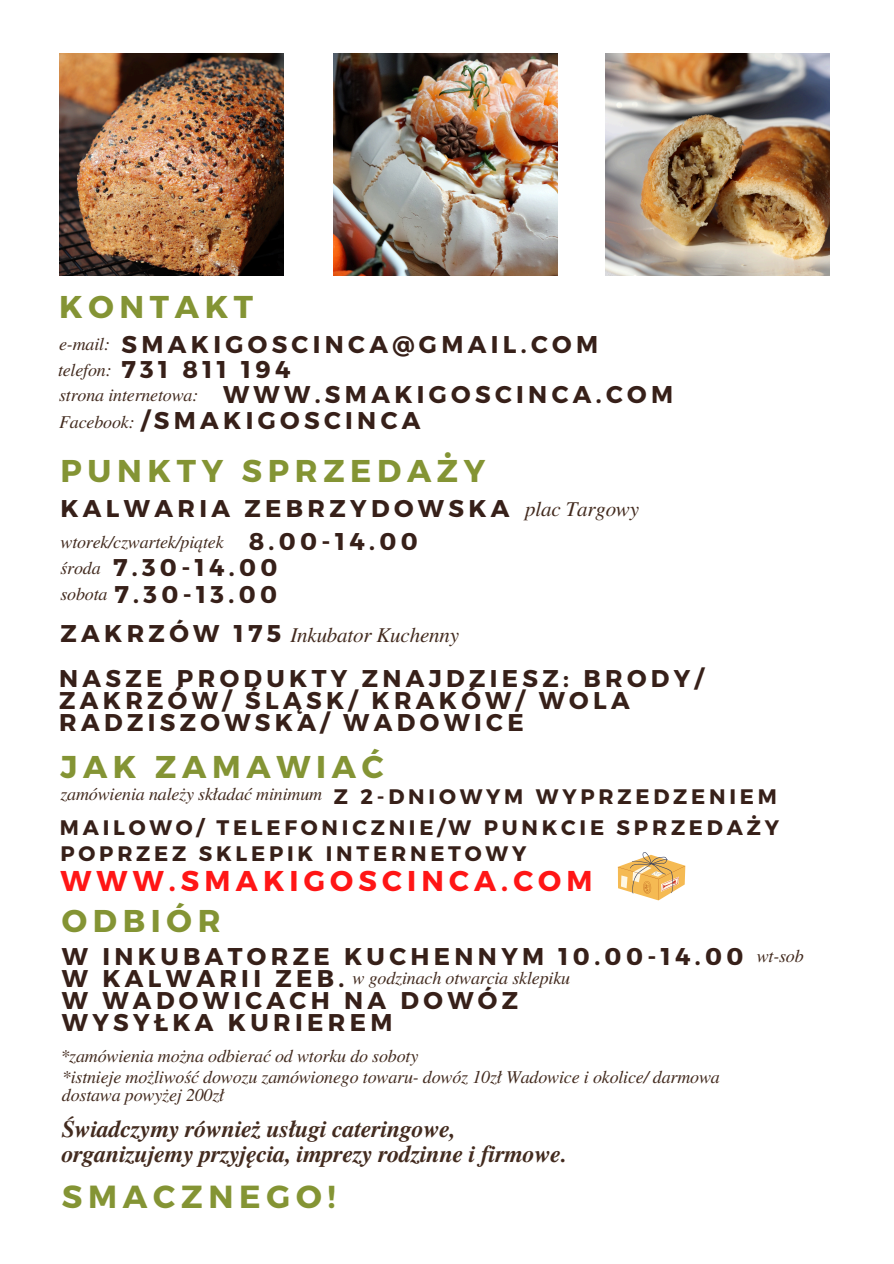
<style>
.page{position:relative;width:894px;height:1264px;background:#fff}
.page>*{position:absolute;margin:0;border:0;box-sizing:border-box;transform-origin:0 0}
.t1{font:700 31.95px "Montserrat";letter-spacing:.18em;color:#849434}
.t2{font:700 31.5px "Montserrat";letter-spacing:.18em;color:#849434}
.t3{font:700 28.65px "Montserrat";letter-spacing:.18em;color:#ff1616}
.t4{font:700 24.15px/21.9px "Montserrat";letter-spacing:.18em;color:#372019}
.t5{font:italic 700 24px/24.8px "Te X Gyre Termes";letter-spacing:-.01em;color:#432b1f}
.t6{font:700 21px "Montserrat";letter-spacing:.18em;color:#372019}
.t7{font:italic 21px "Te X Gyre Termes";letter-spacing:-.01em;color:#432b1f}
.t8{font:italic 18px/18.6px "Te X Gyre Termes";letter-spacing:-.01em;color:#432b1f}
</style>
<div class="page">
<img style="left:60px;top:53px;width:224px;height:222px">
<img style="left:333px;top:53px;width:224px;height:222px">
<img style="left:605px;top:53px;width:224px;height:222px">
<svg style="left:617px;top:852px;width:68px;height:48px"></svg>
<p class="t2" style="left:59px;top:286px;width:195px">KONTAKT</p>
<p class="t8" style="left:59px;top:333px;width:52px">e-mail:</p>
<p class="t4" style="left:121px;top:332px;width:478px">SMAKIGOSCINCA@GMAIL.COM</p>
<h3 class="t8" style="left:58px;top:359px;width:55px">telefon:</h3>
<h1 class="t4" style="left:121px;top:357px;width:170px">731 811 194</h1>
<p class="t8" style="left:59px;top:384px;width:141px">strona internetowa:</p>
<h3 class="t8" style="left:59px;top:411px;width:77px">Facebook:</h3>
<p class="t4" style="left:223px;top:383px;width:451px">WWW.SMAKIGOSCINCA.COM</p>
<h3 class="t4" style="left:141px;top:408px;width:281px">/SMAKIGOSCINCA</h3>
<p class="t2" style="left:60px;top:450px;width:426px">PUNKTY SPRZEDAŻY</p>
<h3 class="t4" style="left:60px;top:496px;width:450px">KALWARIA ZEBRZYDOWSKA</h3>
<p class="t7" style="left:525px;top:493px;width:115px">plac Targowy</p>
<h1 class="t8" style="left:60px;top:531px;width:165px">wtorek/czwartek/piątek</h1>
<h3 class="t8" style="left:60px;top:557px;width:42px">środa</h3>
<h6 class="t8" style="left:60px;top:584px;width:49px">sobota</h6>
<h3 class="t4" style="left:248px;top:529px;width:170px">8.00-14.00</h3>
<p class="t4" style="left:114px;top:582px;width:164px">7.30-13.00</p>
<h3 class="t4" style="left:113px;top:555px;width:166px">7.30-14.00</h3>
<p class="t4" style="left:60px;top:621px;width:222px">ZAKRZÓW 175</p>
<h3 class="t7" style="left:290px;top:619px;width:170px">Inkubator Kuchenny</h3>
<h1 class="t4" style="left:59px;top:666px;width:645px">NASZE PRODUKTY ZNAJDZIESZ: BRODY/<br>ZAKRZÓW/ ŚLĄSK/ KRAKÓW/ WOLA<br>RADZISZOWSKA/ WADOWICE</h1>
<p class="t2" style="left:60px;top:746px;width:324px">JAK ZAMAWIAĆ</p>
<h3 class="t8" style="left:60px;top:783px;width:263px">zamówienia należy składać minimum</h3>
<h3 class="t6" style="left:333px;top:782px;width:444px">Z 2-DNIOWYM WYPRZEDZENIEM</h3>
<p class="t6" style="left:60px;top:813px;width:720px">MAILOWO/ TELEFONICZNIE/W PUNKCIE SPRZEDAŻY</p>
<h1 class="t6" style="left:60px;top:839px;width:467px">POPRZEZ SKLEPIK INTERNETOWY</h1>
<h3 class="t3" style="left:60px;top:862px;width:533px">WWW.SMAKIGOSCINCA.COM</h3>
<h6 class="t2" style="left:62px;top:900px;width:160px">ODBIÓR</h6>
<h5 class="t4" style="left:62px;top:944px;width:683px">W INKUBATORZE KUCHENNYM 10.00-14.00<br>W KALWARII ZEB.<br>W WADOWICACH NA DOWÓZ<br>WYSYŁKA KURIEREM</h5>
<p class="t8" style="left:60px;top:1045px;width:359px">*zamówienia można odbierać od wtorku do soboty</p>
<h2 class="t8" style="left:352px;top:967px;width:219px">w godzinach otwarcia sklepiku</h2>
<p class="t8" style="left:62px;top:1065px;width:659px">*istnieje możliwość dowozu zamówionego towaru- dowóz 10zł Wadowice i okolice/ darmowa dostawa powyżej 200zł</p>
<h5 class="t5" style="left:62px;top:1115px;width:506px">Świadczymy również usługi cateringowe, organizujemy przyjęcia, imprezy rodzinne i firmowe.</h5>
<h5 class="t1" style="left:62px;top:1175px;width:275px">SMACZNEGO!</h5>
<p class="t8" style="left:756px;top:945px;width:49px">wt-sob</p>
</div>
